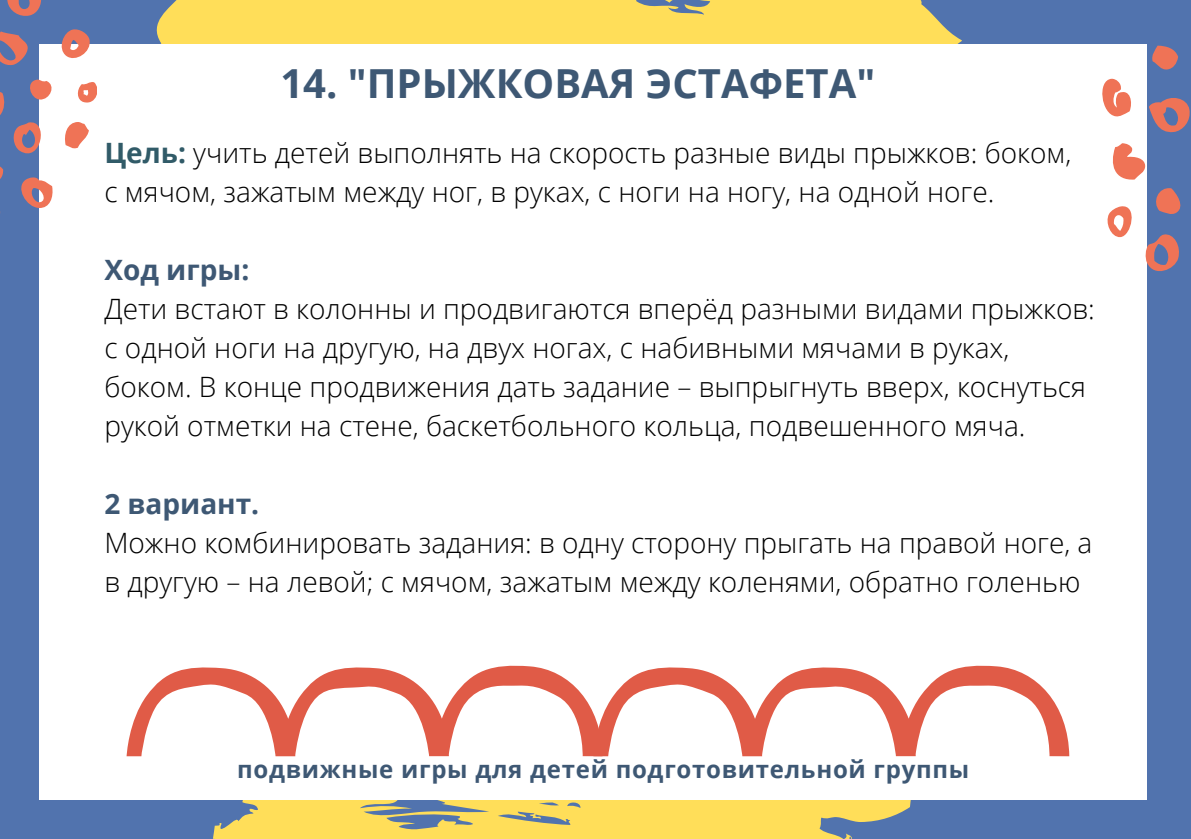
<style>
.page{position:relative;width:1191px;height:839px;background:#fff}
.page>*{position:absolute;margin:0;border:0;box-sizing:border-box;transform-origin:0 0}
.t1{font:700 40px "Open Sans";color:#3e5874}
.t2{font:300 28px/39px "Open Sans";color:#000}
.t3{font:700 28px "Open Sans";color:#3e5874}
.t4{font:700 24px "Open Sans";letter-spacing:.03em;color:#3e5874}
.s1{font-weight:700;color:#315b68}
</style>
<div class="page">
<div style="left:0;top:0;width:1191px;height:838px;background:#5173ae"></div>
<div style="left:156px;top:0;width:806px;height:44px;background:#ffde59"></div>
<svg style="left:213px;top:800px;width:698px;height:38px;fill:#ffde59"></svg>
<div style="left:39px;top:44px;width:1108px;height:756px;background:#fff"></div>
<svg style="left:1152px;top:46px;width:26px;height:24px"></svg>
<svg style="left:1102px;top:78px;width:29px;height:39px"></svg>
<svg style="left:1149px;top:98px;width:41px;height:35px"></svg>
<svg style="left:1112px;top:143px;width:33px;height:37px"></svg>
<svg style="left:1156px;top:188px;width:25px;height:26px"></svg>
<svg style="left:1107px;top:206px;width:25px;height:31px"></svg>
<svg style="left:1145px;top:234px;width:34px;height:37px"></svg>
<svg style="left:7px;top:0;width:34px;height:16px"></svg>
<svg style="left:61px;top:29px;width:29px;height:29px"></svg>
<svg style="left:0;top:32px;width:28px;height:34px"></svg>
<svg style="left:77px;top:82px;width:20px;height:21px"></svg>
<svg style="left:65px;top:122px;width:24px;height:27px"></svg>
<svg style="left:0;top:79px;width:53px;height:134px"></svg>
<svg style="left:127px;top:665px;width:466px;height:91px"></svg>
<svg style="left:593px;top:665px;width:476px;height:91px"></svg>
<h1 class="t1" style="left:280px;top:56px;width:596px">14. "ПРЫЖКОВАЯ ЭСТАФЕТА"</h1>
<p class="t2" style="left:104px;top:132px;width:968px"><span class="s1">Цель:</span> учить детей выполнять на скорость разные виды прыжков: боком, с мячом, зажатым между ног, в руках, с ноги на ногу, на одной ноге.</p>
<p class="t3" style="left:104px;top:250px;width:146px">Ход игры:</p>
<p class="t2" style="left:104px;top:288px;width:992px">Дети встают в колонны и продвигаются вперёд разными видами прыжков: с одной ноги на другую, на двух ногах, с набивными мячами в руках, боком. В конце продвижения дать задание – выпрыгнуть вверх, коснуться рукой отметки на стене, баскетбольного кольца, подвешенного мяча.</p>
<p class="t3" style="left:104px;top:484px;width:156px">2 вариант.</p>
<p class="t2" style="left:104px;top:522px;width:990px">Можно комбинировать задания: в одну сторону прыгать на правой ноге, а в другую – на левой; с мячом, зажатым между коленями, обратно голенью</p>
<p class="t4" style="left:237px;top:752px;width:734px">подвижные игры для детей подготовительной группы</p>
</div>
